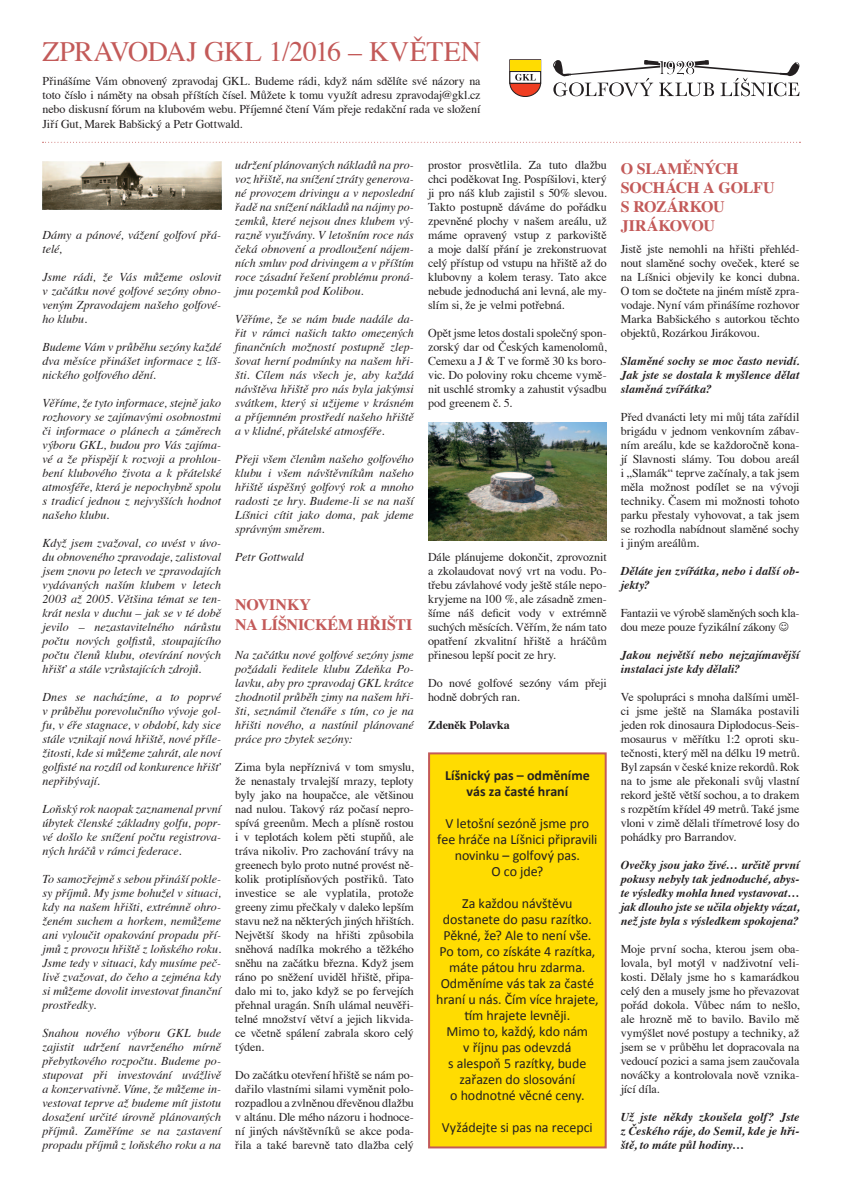
<style>
.page{position:relative;width:842px;height:1191px;background:#fff}
.page>*{position:absolute;margin:0;border:0;box-sizing:border-box;transform-origin:0 0}
.t1{font:28px "Times";letter-spacing:-.01em;color:#c35a59}
.t2{font:700 16px/19.2px "Times";letter-spacing:-.015em;color:#c35a59}
.t3{font:14px/16px "Calibri";letter-spacing:-.005em;color:#231f20;text-align:center}
.t4{font:700 14px/16px "Calibri";color:#231f20;text-align:center}
.t5{font:12px/14px "Times";letter-spacing:-.01em;color:#231f20;text-align:justify}
.t6{font:italic 12px/14px "Times";color:#231f20;text-align:justify}
.t7{font:italic 700 12px/14px "Times";color:#231f20;text-align:justify}
.t8{font:700 12px "Times";letter-spacing:-.005em;color:#231f20}
</style>
<div class="page">
<svg style="left:553px;top:60px;width:247px;height:36px"></svg>
<svg style="left:509px;top:59px;width:32px;height:38px"></svg>
<svg style="left:43px;top:142px;width:757px;height:1px"></svg>
<img style="left:43px;top:162px;width:178px;height:48px">
<img style="left:428px;top:422px;width:179px;height:118px">
<div style="left:429px;top:753px;width:177px;height:394px;background:#ffdc01"></div>
<div style="left:428px;top:752px;width:179px;height:396px;border:2px solid #c35a59"></div>
<h1 class="t1" style="left:43px;top:40px;width:440px">ZPRAVODAJ GKL 1/2016 – KVĚTEN</h1>
<p class="t5" style="left:43px;top:74px;width:440px;line-height:14.4px">Přinášíme Vám obnovený zpravodaj GKL. Budeme rádi, když nám sdělíte své názory na toto číslo i náměty na obsah příštích čísel. Můžete k tomu využít adresu zpravodaj@gkl.cz nebo diskusní fórum na klubovém webu. Příjemné čtení Vám přeje redakční rada ve složení Jiří Gut, Marek Babšický a Petr Gottwald.</p>
<p class="t6" style="left:43px;top:229px;width:180px">Dámy a pánové, vážení golfoví přá&shy;telé,</p>
<p class="t6" style="left:43px;top:271px;width:180px">Jsme rádi, že Vás můžeme oslovit v začátku nové golfové sezóny obno&shy;veným Zpravodajem našeho golfové&shy;ho klubu.</p>
<p class="t6" style="left:43px;top:341px;width:180px">Budeme Vám v průběhu sezóny každé dva měsíce přinášet informace z líš&shy;nického golfového dění.</p>
<p class="t6" style="left:43px;top:397px;width:180px">Věříme, že tyto informace, stejně jako rozhovory se zajímavými osobnostmi či informace o plánech a záměrech výboru GKL, budou pro Vás zajíma&shy;vé a že přispějí k rozvoji a prohlou&shy;bení klubového života a k přátelské atmosféře, která je nepochybně spolu s tradicí jednou z nejvyšších hodnot našeho klubu.</p>
<p class="t6" style="left:43px;top:537px;width:180px">Když jsem zvažoval, co uvést v úvo&shy;du obnoveného zpravodaje, zalistoval jsem znovu po letech ve zpravodajích vydávaných naším klubem v letech 2003 až 2005. Většina témat se ten&shy;krát nesla v duchu – jak se v té době jevilo – nezastavitelného nárůstu počtu nových golfistů, stoupajícího počtu členů klubu, otevírání nových hřišť a stále vzrůstajících zdrojů.</p>
<p class="t6" style="left:43px;top:691px;width:180px">Dnes se nacházíme, a to poprvé v průběhu porevolučního vývoje gol&shy;fu, v éře stagnace, v období, kdy sice stále vznikají nová hřiště, nové příle&shy;žitosti, kde si můžeme zahrát, ale noví golfisté na rozdíl od konkurence hřišť nepřibývají.</p>
<p class="t6" style="left:43px;top:803px;width:180px">Loňský rok naopak zaznamenal první úbytek členské základny golfu, popr&shy;vé došlo ke snížení počtu registrova&shy;ných hráčů v rámci federace.</p>
<p class="t6" style="left:43px;top:873px;width:180px">To samozřejmě s sebou přináší pokle&shy;sy příjmů. My jsme bohužel v situaci, kdy na našem hřišti, extrémně ohro&shy;ženém suchem a horkem, nemůžeme ani vyloučit opakování propadu pří&shy;jmů z provozu hřiště z loňského roku.<br>Jsme tedy v situaci, kdy musíme peč&shy;livě zvažovat, do čeho a zejména kdy si můžeme dovolit investovat finanční prostředky.</p>
<p class="t6" style="left:43px;top:1027px;width:180px">Snahou nového výboru GKL bude zajistit udržení navrženého mírně přebytkového rozpočtu. Budeme po&shy;stupovat při investování uvážlivě a konzervativně. Víme, že můžeme in&shy;vestovat teprve až budeme mít jistotu dosažení určité úrovně plánovaných příjmů. Zaměříme se na zastavení propadu příjmů z loňského roku a na</p>
<p class="t6" style="left:235px;top:159px;width:180px">udržení plánovaných nákladů na pro&shy;voz hřiště, na snížení ztráty generova&shy;né provozem drivingu a v neposlední řadě na snížení nákladů na nájmy po&shy;zemků, které nejsou dnes klubem vý&shy;razně využívány. V letošním roce nás čeká obnovení a prodloužení nájem&shy;ních smluv pod drivingem a v příštím roce zásadní řešení problému proná&shy;jmu pozemků pod Kolibou.</p>
<p class="t6" style="left:235px;top:313px;width:180px">Věříme, že se nám bude nadále da&shy;řit v rámci našich takto omezených finančních možností postupně zlep&shy;šovat herní podmínky na našem hři&shy;šti. Cílem nás všech je, aby každá návštěva hřiště pro nás byla jakýmsi svátkem, který si užijeme v krásném a příjemném prostředí našeho hřiště a v klidné, přátelské atmosféře.</p>
<p class="t6" style="left:235px;top:453px;width:180px">Přeji všem členům našeho golfového klubu i všem návštěvníkům našeho hřiště úspěšný golfový rok a mnoho radosti ze hry. Budeme-li se na naší Líšnici cítit jako doma, pak jdeme správným směrem.</p>
<p class="t6" style="left:235px;top:551px;width:70px">Petr Gottwald</p>
<h2 class="t2" style="left:235px;top:597px;width:179px">NOVINKY<br>NA LÍŠNICKÉM HŘIŠTI</h2>
<p class="t6" style="left:235px;top:649px;width:180px">Na začátku nové golfové sezóny jsme požádali ředitele klubu Zdeňka Po&shy;lavku, aby pro zpravodaj GKL krátce zhodnotil průběh zimy na našem hři&shy;šti, seznámil čtenáře s tím, co je na hřišti nového, a nastínil plánované práce pro zbytek sezóny:</p>
<p class="t5" style="left:235px;top:761px;width:180px">Zima byla nepříznivá v tom smyslu, že nenastaly trvalejší mrazy, teploty byly jako na houpačce, ale většinou nad nulou. Takový ráz počasí nepro&shy;spívá greenům. Mech a plísně rostou i v teplotách kolem pěti stupňů, ale tráva nikoliv. Pro zachování trávy na greenech bylo proto nutné provést ně&shy;kolik protiplísňových postřiků. Tato investice se ale vyplatila, protože greeny zimu přečkaly v daleko lepším stavu než na některých jiných hřištích.<br>Největší škody na hřišti způsobila sněhová nadílka mokrého a těžkého sněhu na začátku března. Když jsem ráno po sněžení uviděl hřiště, připa&shy;dalo mi to, jako když se po fervejích přehnal uragán. Sníh ulámal neuvěři&shy;telné množství větví a jejich likvida&shy;ce včetně spálení zabrala skoro celý týden.</p>
<p class="t5" style="left:235px;top:1069px;width:180px">Do začátku otevření hřiště se nám po&shy;dařilo vlastními silami vyměnit polo&shy;rozpadlou a zvlněnou dřevěnou dlažbu v altánu. Dle mého názoru i hodnoce&shy;ní jiných návštěvníků se akce poda&shy;řila a také barevně tato dlažba celý</p>
<p class="t5" style="left:428px;top:159px;width:180px">prostor prosvětlila. Za tuto dlažbu chci poděkovat Ing. Pospíšilovi, který ji pro náš klub zajistil s 50% slevou.<br>Takto postupně dáváme do pořádku zpevněné plochy v našem areálu, už máme opravený vstup z parkoviště a moje další přání je zrekonstruovat celý přístup od vstupu na hřiště až do klubovny a kolem terasy. Tato akce nebude jednoduchá ani levná, ale my&shy;slím si, že je velmi potřebná.</p>
<p class="t5" style="left:428px;top:327px;width:180px">Opět jsme letos dostali společný spon&shy;zorský dar od Českých kamenolomů, Cemexu a J &amp; T ve formě 30 ks boro&shy;vic. Do poloviny roku chceme vymě&shy;nit uschlé stromky a zahustit výsadbu pod greenem č. 5.</p>
<p class="t5" style="left:428px;top:551px;width:180px">Dále plánujeme dokončit, zprovoznit a zkolaudovat nový vrt na vodu. Po&shy;třebu závlahové vody ještě stále nepo&shy;kryjeme na 100 %, ale zásadně zmen&shy;šíme náš deficit vody v extrémně suchých měsících. Věřím, že nám tato opatření zkvalitní hřiště a hráčům přinesou lepší pocit ze hry.</p>
<p class="t5" style="left:428px;top:677px;width:180px">Do nové golfové sezóny vám přeji hodně dobrých ran.</p>
<p class="t8" style="left:428px;top:720px;width:83px">Zdeněk Polavka</p>
<p class="t4" style="left:445px;top:768px;width:146px">Líšnický pas – odměníme vás za časté hraní</p>
<p class="t3" style="left:437px;top:816px;width:162px">V letošní sezóně jsme pro fee hráče na Líšnici připravili novinku – golfový pas.<br>O co jde?</p>
<p class="t3" style="left:436px;top:896px;width:164px">Za každou návštěvu dostanete do pasu razítko.<br>Pěkné, že? Ale to není vše.<br>Po tom, co získáte 4 razítka, máte pátou hru zdarma.<br>Odměníme vás tak za časté hraní u nás. Čím více hrajete, tím hrajete levněji.<br>Mimo to, každý, kdo nám<br>v říjnu pas odevzdá<br>s alespoň 5 razítky, bude zařazen do slosování<br>o hodnotné věcné ceny.</p>
<p class="t3" style="left:442px;top:1120px;width:152px">Vyžádejte si pas na recepci</p>
<h2 class="t2" style="left:621px;top:160px;width:155px">O SLAMĚNÝCH<br>SOCHÁCH A GOLFU<br>S ROZÁRKOU<br>JIRÁKOVOU</h2>
<p class="t5" style="left:621px;top:243px;width:180px">Jistě jste nemohli na hřišti přehléd&shy;nout slaměné sochy oveček, které se na Líšnici objevily ke konci dubna.<br>O tom se dočtete na jiném místě zpra&shy;vodaje. Nyní vám přinášíme rozhovor Marka Babšického s autorkou těchto objektů, Rozárkou Jirákovou.</p>
<p class="t7" style="left:621px;top:355px;width:180px">Slaměné sochy se moc často nevidí.<br>Jak jste se dostala k myšlence dělat slaměná zvířátka?</p>
<p class="t5" style="left:621px;top:411px;width:180px">Před dvanácti lety mi můj táta zařídil brigádu v jednom venkovním zábav&shy;ním areálu, kde se každoročně kona&shy;jí Slavnosti slámy. Tou dobou areál i „Slamák“ teprve začínaly, a tak jsem měla možnost podílet se na vývoji techniky. Časem mi možnosti tohoto parku přestaly vyhovovat, a tak jsem se rozhodla nabídnout slaměné sochy i jiným areálům.</p>
<p class="t7" style="left:621px;top:565px;width:180px">Děláte jen zvířátka, nebo i další ob&shy;jekty?</p>
<p class="t5" style="left:621px;top:607px;width:180px">Fantazii ve výrobě slaměných soch kla&shy;dou meze pouze fyzikální zákony</p>
<p class="t7" style="left:621px;top:649px;width:180px">Jakou největší nebo nejzajímavější instalaci jste kdy dělali?</p>
<p class="t5" style="left:621px;top:691px;width:180px">Ve spolupráci s mnoha dalšími uměl&shy;ci jsme ještě na Slamáka postavili jeden rok dinosaura Diplodocus-Seis&shy;mosaurus v měřítku 1:2 oproti sku&shy;tečnosti, který měl na délku 19 metrů.<br>Byl zapsán v české knize rekordů. Rok na to jsme ale překonali svůj vlastní rekord ještě větší sochou, a to drakem s rozpětím křídel 49 metrů. Také jsme vloni v zimě dělali třímetrové losy do pohádky pro Barrandov.</p>
<p class="t7" style="left:621px;top:859px;width:180px">Ovečky jsou jako živé… určitě první pokusy nebyly tak jednoduché, abys&shy;te výsledky mohla hned vystavovat… jak dlouho jste se učila objekty vázat, než jste byla s výsledkem spokojena?</p>
<p class="t5" style="left:621px;top:943px;width:180px">Moje první socha, kterou jsem oba&shy;lovala, byl motýl v nadživotní veli&shy;kosti. Dělaly jsme ho s kamarádkou celý den a musely jsme ho převazovat pořád dokola. Vůbec nám to nešlo, ale hrozně mě to bavilo. Bavilo mě vymýšlet nové postupy a techniky, až jsem se v průběhu let dopracovala na vedoucí pozici a sama jsem zaučovala nováčky a kontrolovala nově vznika&shy;jící díla.</p>
<p class="t7" style="left:621px;top:1111px;width:180px">Už jste někdy zkoušela golf? Jste z Českého ráje, do Semil, kde je hři&shy;ště, to máte půl hodiny…</p>
</div>
